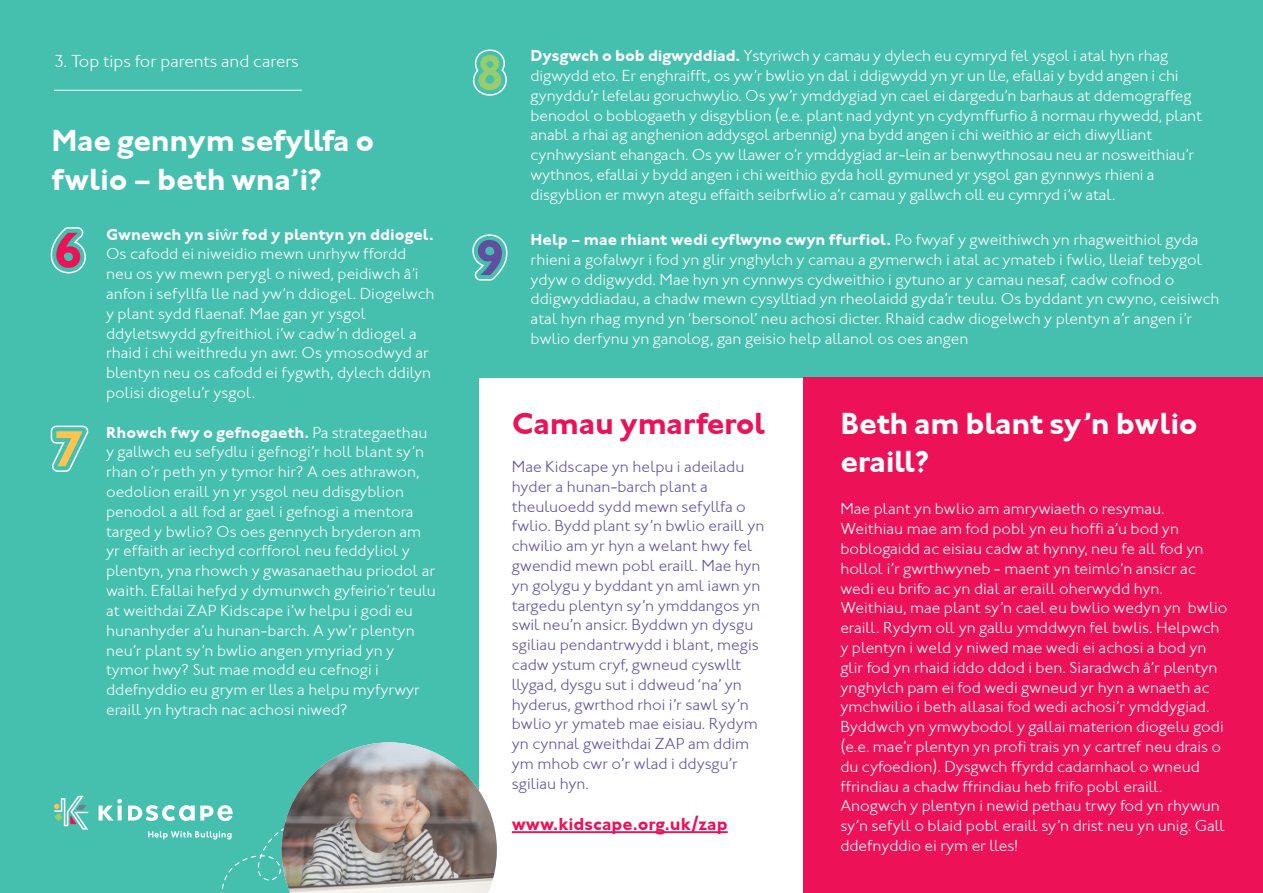
<style>
.page{position:relative;width:1263px;height:893px;background:#fff}
.page>*{position:absolute;margin:0;border:0;box-sizing:border-box;transform-origin:0 0}
.t1{font:31.5px/39px "Johnston ITCTT Bold";letter-spacing:-.01em;color:#fff}
.t2{font:31.5px "Johnston ITCTT Bold";letter-spacing:-.01em;color:#ed1157}
.t3{font:18px "Johnston ITCTT Light";color:#fff}
.t4{font:18px "Johnston ITCTT Bold";color:#ed1157}
.t5{font:16.5px/19.8px "Johnston ITCTT Light";color:#fff}
.t6{font:16.5px/19.8px "Johnston ITCTT Light";color:#614ea0}
.t7{font:16.5px "Johnston ITCTT Bold";color:#fff}
.s1{font-family:"Myriad Pro"}
.s2{font-family:"Johnston ITCTT Light"}
.s3{font-family:"Johnston ITCTT Bold"}
</style>
<div class="page">
<div style="left:0;top:0;width:478px;height:893px;background:#45bfae"></div>
<div style="left:477px;top:0;width:786px;height:378px;background:#45bfae"></div>
<div style="left:804px;top:378px;width:459px;height:515px;background:#ed1157"></div>
<hr style="left:54px;top:90px;width:248px;height:1px;background:#fff">
<svg style="left:473px;top:49px;width:34px;height:47px"></svg>
<svg style="left:472px;top:234px;width:36px;height:47px"></svg>
<hr style="left:512px;top:831px;width:216px;height:2px;background:#ed1157">
<svg style="left:50px;top:227px;width:36px;height:47px"></svg>
<svg style="left:50px;top:425px;width:39px;height:47px"></svg>
<svg style="left:99px;top:799px;width:23px;height:21px"></svg>
<svg style="left:54px;top:796px;width:34px;height:34px"></svg>
<svg style="left:128px;top:805px;width:153px;height:88px"></svg>
<img style="left:281px;top:742px;width:216px;height:151px">
<p class="t3" style="left:54px;top:51px;width:246px">3. Top tips for parents and carers</p>
<h1 class="t1" style="left:51px;top:121px;width:325px">Mae gennym sefyllfa o fwlio – beth wna’i?</h1>
<p class="t7" style="left:106px;top:224px;width:329px">Gwnewch yn si<span class="s1">ŵ</span>r fod y plentyn yn ddiogel.</p>
<p class="t5" style="left:106px;top:244px;width:330px">Os cafodd ei niweidio mewn unrhyw ffordd neu os yw mewn perygl o niwed, peidiwch â’i anfon i sefyllfa lle nad yw’n ddiogel. Diogelwch y plant sydd flaenaf. Mae gan yr ysgol ddyletswydd gyfreithiol i’w cadw’n ddiogel a rhaid i chi weithredu yn awr. Os ymosodwyd ar blentyn neu os cafodd ei fygwth, dylech ddilyn polisi diogelu’r ysgol.</p>
<p class="t7" style="left:106px;top:422px;width:323px">Rhowch fwy o gefnogaeth. <span class="s2">Pa strategaethau</span></p>
<p class="t5" style="left:106px;top:442px;width:331px">y gallwch eu sefydlu i gefnogi’r holl blant sy’n rhan o’r peth yn y tymor hir? A oes athrawon, oedolion eraill yn yr ysgol neu ddisgyblion penodol a all fod ar gael i gefnogi a mentora targed y bwlio? Os oes gennych bryderon am yr effaith ar iechyd corfforol neu feddyliol y plentyn, yna rhowch y gwasanaethau priodol ar waith. Efallai hefyd y dymunwch gyfeirio’r teulu at weithdai ZAP Kidscape i’w helpu i godi eu hunanhyder a’u hunan-barch. A yw’r plentyn neu’r plant sy’n bwlio angen ymyriad yn y tymor hwy? Sut mae modd eu cefnogi i ddefnyddio eu grym er lles a helpu myfyrwyr eraill yn hytrach nac achosi niwed?</p>
<p class="t5" style="left:531px;top:46px;width:673px"><span class="s3">Dysgwch o bob digwyddiad.</span> Ystyriwch y camau y dylech eu cymryd fel ysgol i atal hyn rhag digwydd eto. Er enghraifft, os yw’r bwlio yn dal i ddigwydd yn yr un lle, efallai y bydd angen i chi gynyddu’r lefelau goruchwylio. Os yw’r ymddygiad yn cael ei dargedu’n barhaus at ddemograffeg benodol o boblogaeth y disgyblion (e.e. plant nad ydynt yn cydymffurfio â normau rhywedd, plant anabl a rhai ag anghenion addysgol arbennig) yna bydd angen i chi weithio ar eich diwylliant cynhwysiant ehangach. Os yw llawer o’r ymddygiad ar-lein ar benwythnosau neu ar nosweithiau’r wythnos, efallai y bydd angen i chi weithio gyda holl gymuned yr ysgol gan gynnwys rhieni a disgyblion er mwyn ategu effaith seibrfwlio a’r camau y gallwch oll eu cymryd i’w atal.</p>
<p class="t7" style="left:531px;top:230px;width:669px">Help – mae rhiant wedi cyflwyno cwyn ffurfiol. <span class="s2">Po fwyaf y gweithiwch yn rhagweithiol gyda</span></p>
<p class="t5" style="left:531px;top:249px;width:690px">rhieni a gofalwyr i fod yn glir ynghylch y camau a gymerwch i atal ac ymateb i fwlio, lleiaf tebygol ydyw o ddigwydd. Mae hyn yn cynnwys cydweithio i gytuno ar y camau nesaf, cadw cofnod o ddigwyddiadau, a chadw mewn cysylltiad yn rheolaidd gyda’r teulu. Os byddant yn cwyno, ceisiwch atal hyn rhag mynd yn ‘bersonol’ neu achosi dicter. Rhaid cadw diogelwch y plentyn a’r angen i’r bwlio derfynu yn ganolog, gan geisio help allanol os oes angen</p>
<h1 class="t2" style="left:512px;top:404px;width:255px">Camau ymarferol</h1>
<p class="t6" style="left:512px;top:457px;width:254px">Mae Kidscape yn helpu i adeiladu hyder a hunan-barch plant a theuluoedd sydd mewn sefyllfa o fwlio. Bydd plant sy’n bwlio eraill yn chwilio am yr hyn a welant hwy fel gwendid mewn pobl eraill. Mae hyn yn golygu y byddant yn aml iawn yn targedu plentyn sy’n ymddangos yn swil neu’n ansicr. Byddwn yn dysgu sgiliau pendantrwydd i blant, megis cadw ystum cryf, gwneud cyswllt llygad, dysgu sut i ddweud ‘na’ yn hyderus, gwrthod rhoi i’r sawl sy’n bwlio yr ymateb mae eisiau. Rydym yn cynnal gweithdai ZAP am ddim ym mhob cwr o’r wlad i ddysgu’r sgiliau hyn.</p>
<p class="t4" style="left:512px;top:813px;width:217px">www.kidscape.org.uk/zap</p>
<h1 class="t1" style="left:840px;top:404px;width:359px;line-height:37.8px">Beth am blant sy’n bwlio eraill?</h1>
<p class="t5" style="left:840px;top:499px;width:389px">Mae plant yn bwlio am amrywiaeth o resymau.<br>Weithiau mae am fod pobl yn eu hoffi a’u bod yn boblogaidd ac eisiau cadw at hynny, neu fe all fod yn hollol i’r gwrthwyneb - maent yn teimlo’n ansicr ac wedi eu brifo ac yn dial ar eraill oherwydd hyn.<br>Weithiau, mae plant sy’n cael eu bwlio wedyn yn bwlio eraill. Rydym oll yn gallu ymddwyn fel bwlis. Helpwch y plentyn i weld y niwed mae wedi ei achosi a bod yn glir fod yn rhaid iddo ddod i ben. Siaradwch â’r plentyn ynghylch pam ei fod wedi gwneud yr hyn a wnaeth ac ymchwilio i beth allasai fod wedi achosi’r ymddygiad.<br>Byddwch yn ymwybodol y gallai materion diogelu godi (e.e. mae’r plentyn yn profi trais yn y cartref neu drais o du cyfoedion). Dysgwch ffyrdd cadarnhaol o wneud ffrindiau a chadw ffrindiau heb frifo pobl eraill.<br>Anogwch y plentyn i newid pethau trwy fod yn rhywun sy’n sefyll o blaid pobl eraill sy’n drist neu yn unig. Gall ddefnyddio ei rym er lles!</p>
</div>
